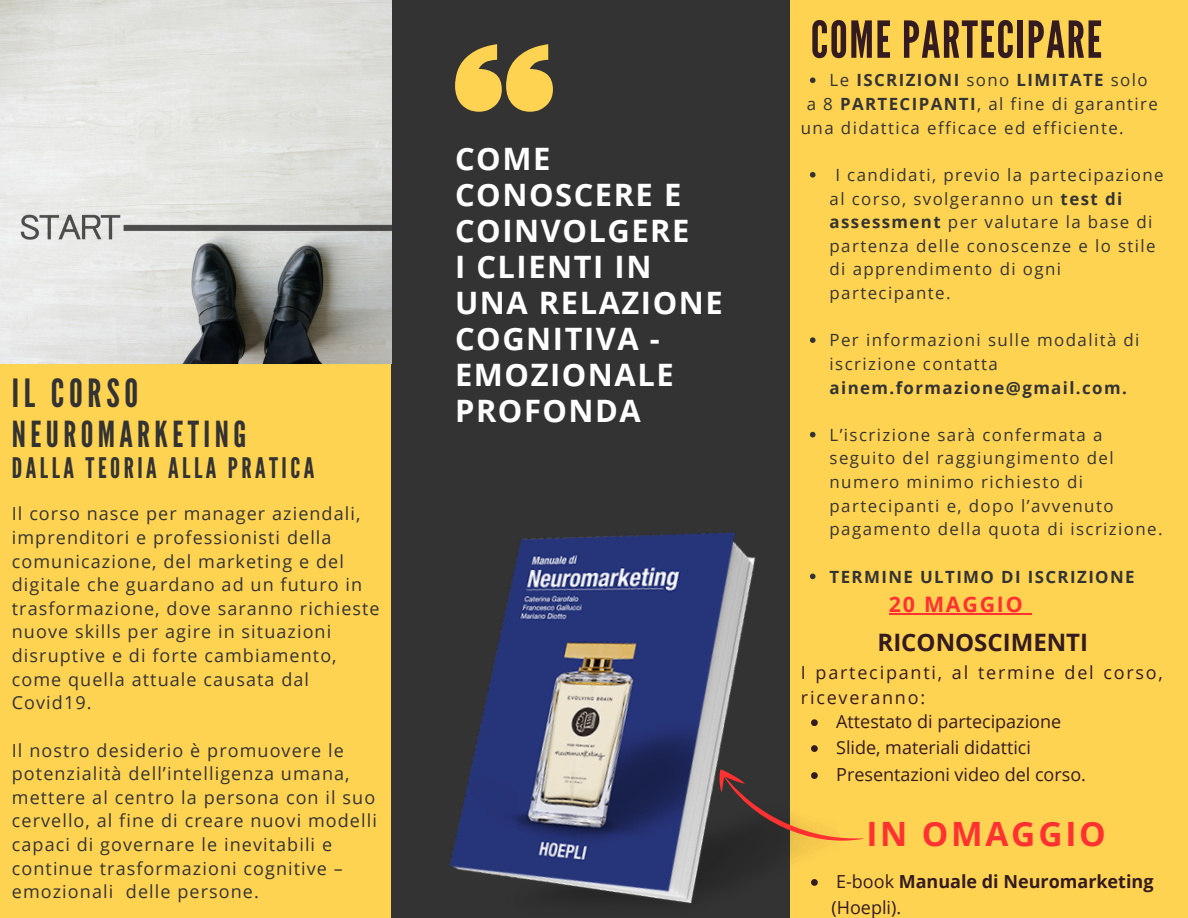
<style>
.page{position:relative;width:1188px;height:918px;background:#ffd352}
.page>*{position:absolute;margin:0;border:0;box-sizing:border-box;transform-origin:0 0}
.t1{font:50.85px "League Gothic";letter-spacing:.03em;color:#331b1f}
.t2{font:38.85px "League Gothic";letter-spacing:.125em;color:#333}
.t3{font:35.85px "League Gothic";letter-spacing:.125em;color:#333}
.t4{font:700 33.45px "Open Sans";letter-spacing:.085em;color:#ff3131}
.t5{font:700 30.9px/36px "Open Sans";letter-spacing:.05em;color:#fff}
.t6{font:28.35px "League Gothic";letter-spacing:.125em;color:#333}
.t7{font:700 24px "Open Sans";color:#331b1f}
.t8{font:700 21.3px "Open Sans";letter-spacing:.085em;color:#ff3131}
.t9{font:18px/23.7px "Open Sans";letter-spacing:.06em;color:#333}
.t10{font:18px "Open Sans";color:#331b1f}
.t11{font:18px/24.8px "Open Sans";letter-spacing:.1em;color:#331b1f}
.t12{font:700 18px/25.8px "Open Sans";color:#331b1f}
.t13{font:16.8px/23.7px "Open Sans";letter-spacing:.085em;color:#333}
.t14{font:700 16.8px "Open Sans";letter-spacing:.085em;color:#333}
.s1{font-weight:400}
.s2{font-weight:700}
</style>
<div class="page">
<div style="left:391px;top:0;width:399px;height:918px;background:#333"></div>
<svg style="left:455px;top:44px;width:97px;height:67px"></svg>
<img style="left:0;top:0;width:392px;height:363px">
<img style="left:449px;top:532px;width:366px;height:372px">
<svg style="left:810px;top:77px;width:6px;height:6px"></svg>
<svg style="left:810px;top:172px;width:6px;height:6px"></svg>
<svg style="left:810px;top:337px;width:6px;height:6px"></svg>
<svg style="left:810px;top:432px;width:6px;height:5px"></svg>
<svg style="left:810px;top:574px;width:6px;height:5px"></svg>
<hr style="left:889px;top:613px;width:136px;height:1px;background:#ff3131">
<svg style="left:811px;top:719px;width:7px;height:7px"></svg>
<svg style="left:811px;top:745px;width:7px;height:7px"></svg>
<svg style="left:712px;top:769px;width:152px;height:84px"></svg>
<svg style="left:811px;top:879px;width:7px;height:7px"></svg>
<p class="t2" style="left:12px;top:371px;width:128px">IL CORSO</p>
<p class="t3" style="left:12px;top:413px;width:236px">NEUROMARKETING</p>
<p class="t6" style="left:12px;top:452px;width:304px">DALLA TEORIA ALLA PRATICA</p>
<p class="t9" style="left:12px;top:502px;width:369px">Il corso nasce per manager aziendali, imprenditori e professionisti della comunicazione, del marketing e del digitale che guardano ad un futuro in trasformazione, dove saranno richieste nuove skills per agire in situazioni disruptive e di forte cambiamento, come quella attuale causata dal Covid19.</p>
<p class="t9" style="left:12px;top:738px;width:367px">Il nostro desiderio è promuovere le potenzialità dell’intelligenza umana, mettere al centro la persona con il suo cervello, al fine di creare nuovi modelli capaci di governare le inevitabili e continue trasformazioni cognitive – emozionali delle persone.</p>
<h2 class="t5" style="left:455px;top:140px;width:269px">COME<br>CONOSCERE E<br>COINVOLGERE<br>I CLIENTI IN<br>UNA RELAZIONE<br>COGNITIVA -<br>EMOZIONALE<br>PROFONDA</h2>
<p class="t1" style="left:811px;top:10px;width:293px">COME PARTECIPARE</p>
<p class="t14" style="left:830px;top:69px;width:320px"><span class="s1">Le</span> ISCRIZIONI <span class="s1">sono</span> LIMITATE <span class="s1">solo</span></p>
<p class="t13" style="left:801px;top:92px;width:358px;text-indent:6px">a 8 <span class="s2">PARTECIPANTI</span>, al fine di garantire una didattica efficace ed efficiente.</p>
<p class="t13" style="left:830px;top:163px;width:336px;text-indent:6px">I candidati, previo la partecipazione al corso, svolgeranno un <span class="s2">test di assessment</span> per valutare la base di partenza delle conoscenze e lo stile di apprendimento di ogni partecipante.</p>
<p class="t13" style="left:830px;top:328px;width:311px">Per informazioni sulle modalità di iscrizione contatta <span class="s2">ainem.formazione@gmail.com.</span></p>
<p class="t13" style="left:830px;top:422px;width:335px">L’iscrizione sarà confermata a seguito del raggiungimento del numero minimo richiesto di partecipanti e, dopo l’avvenuto pagamento della quota di iscrizione.</p>
<p class="t14" style="left:830px;top:565px;width:307px">TERMINE ULTIMO DI ISCRIZIONE</p>
<p class="t8" style="left:889px;top:589px;width:135px">20 MAGGIO</p>
<h4 class="t7" style="left:878px;top:625px;width:212px">RICONOSCIMENTI</h4>
<h3 class="t11" style="left:801px;top:659px;width:364px">I partecipanti, al termine del corso, riceveranno:</h3>
<h1 class="t10" style="left:836px;top:709px;width:227px">Attestato di partecipazione</h1>
<p class="t10" style="left:836px;top:735px;width:196px">Slide, materiali didattici</p>
<p class="t10" style="left:836px;top:762px;width:251px">Presentazioni video del corso.</p>
<p class="t4" style="left:866px;top:810px;width:241px">IN OMAGGIO</p>
<p class="t12" style="left:831px;top:868px;width:324px"><span class="s1">E-book</span> Manuale di Neuromarketing <span class="s1">(Hoepli).</span></p>
</div>
